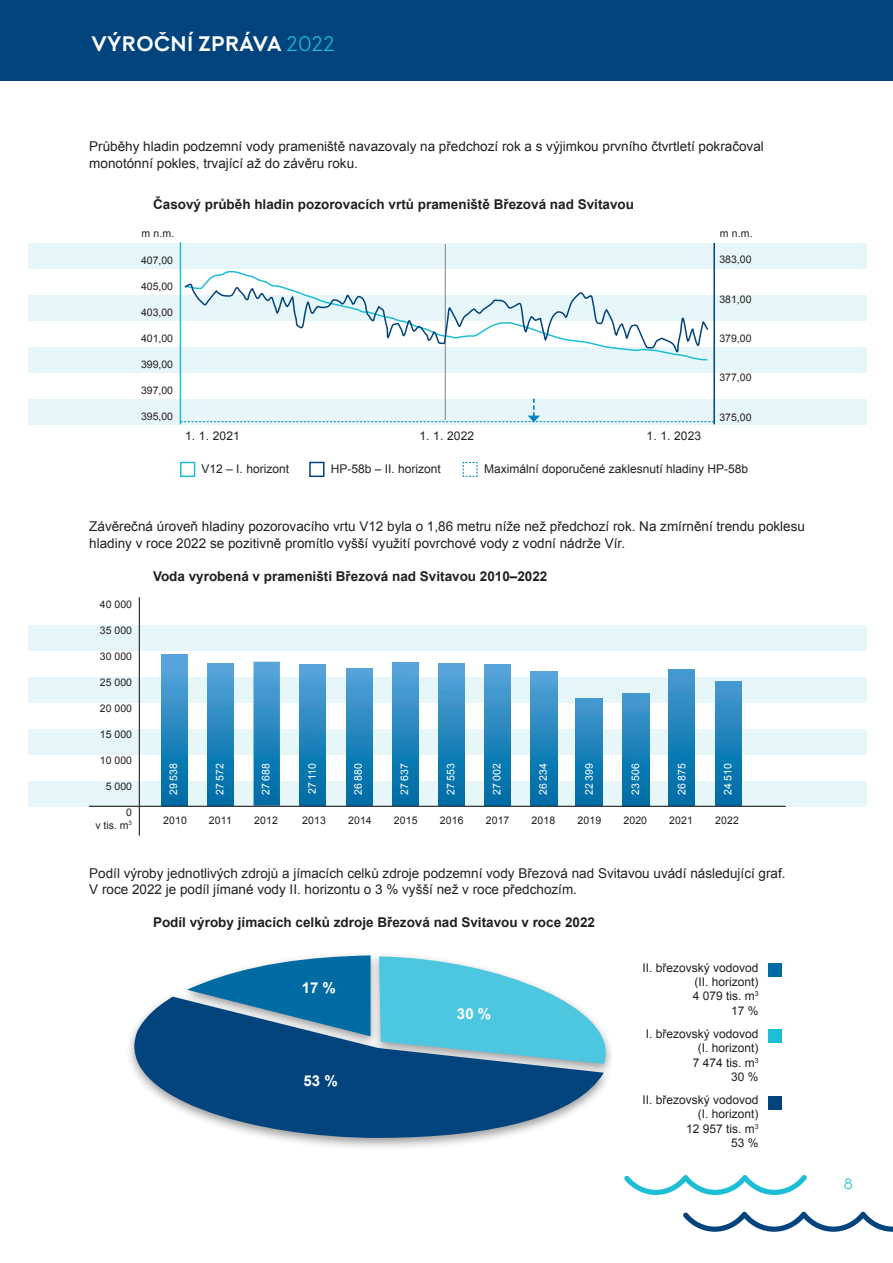
<style>
.page{position:relative;width:893px;height:1263px;background:#fff}
.page>*{position:absolute;margin:0;border:0;box-sizing:border-box;transform-origin:0 0}
.t1{font:500 21px "Graphit";letter-spacing:.02em;color:#fff}
.t2{font:700 15px "Arial";color:#fff}
.t3{font:300 15px "Graphit";color:#1cbed5}
.t4{font:13.5px/16.5px "Arial";color:#231f20}
.t5{font:700 13.5px "Arial";color:#231f20}
.t6{font:12px/14.4px "Arial";color:#231f20;text-align:right}
.t7{font:10.5px/12.6px "Arial";color:#231f20;text-align:right}
.t8{font:10.5px "Arial";color:#fff}
.s1{font-weight:300;color:#1cbed5}
</style>
<div class="page">
<div style="left:180px;top:462px;width:15px;height:15px;border:2px solid #1cbed5"></div>
<div style="left:309px;top:462px;width:15px;height:15px;border:2px solid #01437d"></div>
<svg style="left:462px;top:462px;width:16px;height:15px"></svg>
<div style="left:28px;top:399px;width:839px;height:26px;background:#e7f6f8"></div>
<div style="left:28px;top:347px;width:839px;height:26px;background:#e7f6f8"></div>
<div style="left:28px;top:295px;width:839px;height:26px;background:#e7f6f8"></div>
<div style="left:28px;top:243px;width:839px;height:26px;background:#e7f6f8"></div>
<hr style="left:180px;top:242px;width:1px;height:182px;background:#1cbed5">
<hr style="left:713px;top:243px;width:2px;height:181px;background:#01437d">
<hr style="left:445px;top:244px;width:1px;height:176px;background:#808285">
<svg style="left:180px;top:399px;width:534px;height:23px"></svg>
<div style="left:28px;top:625px;width:839px;height:26px;background:#e7f6f8"></div>
<div style="left:28px;top:781px;width:839px;height:26px;background:#e7f6f8"></div>
<div style="left:28px;top:729px;width:839px;height:26px;background:#e7f6f8"></div>
<div style="left:28px;top:677px;width:839px;height:26px;background:#e7f6f8"></div>
<hr style="left:139px;top:597px;width:1px;height:238px;background:#231f20">
<div style="left:161px;top:654px;width:27px;height:152px;background:linear-gradient(to bottom,#5da7de,#0069a2)"></div>
<div style="left:208px;top:663px;width:26px;height:143px;background:linear-gradient(to bottom,#57a4da,#0069a1)"></div>
<div style="left:253px;top:662px;width:27px;height:144px;background:linear-gradient(to bottom,#58a5db,#0069a2)"></div>
<div style="left:300px;top:664px;width:26px;height:141px;background:linear-gradient(to bottom,#57a4da,#0069a2)"></div>
<div style="left:346px;top:668px;width:27px;height:138px;background:linear-gradient(to bottom,#54a3d9,#0069a2)"></div>
<div style="left:392px;top:662px;width:27px;height:144px;background:linear-gradient(to bottom,#59a5db,#0069a2)"></div>
<div style="left:438px;top:663px;width:27px;height:143px;background:linear-gradient(to bottom,#58a5db,#0069a2)"></div>
<div style="left:484px;top:664px;width:27px;height:142px;background:linear-gradient(to bottom,#57a4da,#006aa2)"></div>
<div style="left:531px;top:671px;width:26px;height:135px;background:linear-gradient(to bottom,#56a3da,#0069a2)"></div>
<div style="left:576px;top:698px;width:26px;height:108px;background:linear-gradient(to bottom,#4599d0,#006ba3)"></div>
<div style="left:623px;top:694px;width:26px;height:113px;background:linear-gradient(to bottom,#4499d0,#006aa2)"></div>
<div style="left:125px;top:951px;width:490px;height:200px;background:#231f20;opacity:.45"></div>
<svg style="left:125px;top:997px;width:479px;height:141px;fill:#01437d"></svg>
<svg style="left:379px;top:956px;width:236px;height:108px"></svg>
<svg style="left:187px;top:955px;width:184px;height:81px"></svg>
<div style="left:768px;top:963px;width:14px;height:14px;background:#006ba3"></div>
<div style="left:768px;top:1029px;width:14px;height:13px;background:#1cbed5"></div>
<div style="left:768px;top:1096px;width:14px;height:13px;background:#01437d"></div>
<div style="left:668px;top:670px;width:27px;height:136px;background:linear-gradient(to bottom,#4498cf,#006aa3)"></div>
<div style="left:715px;top:682px;width:27px;height:124px;background:linear-gradient(to bottom,#4499cf,#006ba3)"></div>
<hr style="left:89px;top:806px;width:697px;height:1px;background:#231f20">
<div style="left:0;top:0;width:893px;height:81px;background:#01437d"></div>
<svg style="left:683px;top:1211px;width:210px;height:21px"></svg>
<svg style="left:624px;top:1175px;width:183px;height:20px"></svg>
<svg style="left:205px;top:270px;width:503px;height:92px"></svg>
<svg style="left:184px;top:283px;width:525px;height:71px"></svg>
<h1 class="t1" style="left:91px;top:30px;width:245px">VÝROČNÍ ZPRÁVA <span class="s1">2022</span></h1>
<p class="t4" style="left:89px;top:138px;width:676px">Průběhy hladin podzemní vody prameniště navazovaly na předchozí rok a s výjimkou prvního čtvrtletí pokračoval monotónní pokles, trvající až do závěru roku.</p>
<p class="t5" style="left:153px;top:196px;width:482px">Časový průběh hladin pozorovacích vrtů prameniště Březová nad Svitavou</p>
<p class="t7" style="left:142px;top:227px;width:34px">m n.m.</p>
<p class="t7" style="left:720px;top:227px;width:34px">m n.m.</p>
<p class="t7" style="left:141px;top:254px;width:34px">407,00</p>
<p class="t7" style="left:141px;top:280px;width:34px">405,00</p>
<p class="t7" style="left:141px;top:306px;width:34px">403,00</p>
<p class="t7" style="left:141px;top:332px;width:34px">401,00</p>
<p class="t7" style="left:141px;top:358px;width:34px">399,00</p>
<p class="t7" style="left:141px;top:384px;width:34px">397,00</p>
<p class="t7" style="left:141px;top:410px;width:34px">395,00</p>
<p class="t6" style="left:185px;top:429px;width:56px">1. 1. 2021</p>
<p class="t6" style="left:419px;top:429px;width:56px">1. 1. 2022</p>
<p class="t6" style="left:646px;top:429px;width:56px">1. 1. 2023</p>
<p class="t7" style="left:719px;top:253px;width:34px">383,00</p>
<p class="t7" style="left:719px;top:293px;width:34px">381,00</p>
<p class="t7" style="left:719px;top:332px;width:34px">379,00</p>
<p class="t7" style="left:719px;top:371px;width:34px">377,00</p>
<p class="t7" style="left:719px;top:411px;width:34px">375,00</p>
<p class="t6" style="left:202px;top:462px;width:89px">V12 – I. horizont</p>
<p class="t6" style="left:331px;top:462px;width:112px">HP-58b – II. horizont</p>
<p class="t6" style="left:484px;top:462px;width:266px">Maximální doporučené zaklesnutí hladiny HP-58b</p>
<p class="t4" style="left:89px;top:518px;width:717px">Závěrečná úroveň hladiny pozorovacího vrtu V12 byla o 1,86 metru níže než předchozí rok. Na zmírnění trendu poklesu hladiny v roce 2022 se pozitivně promítlo vyšší využití povrchové vody z vodní nádrže Vír.</p>
<p class="t5" style="left:153px;top:567px;width:396px">Voda vyrobená v prameništi Březová nad Svitavou 2010–2022</p>
<p class="t7" style="left:100px;top:598px;width:34px">40 000</p>
<p class="t7" style="left:100px;top:624px;width:34px">35 000</p>
<p class="t7" style="left:100px;top:650px;width:34px">30 000</p>
<p class="t7" style="left:100px;top:676px;width:34px">25 000</p>
<p class="t7" style="left:100px;top:702px;width:34px">20 000</p>
<p class="t7" style="left:100px;top:728px;width:34px">15 000</p>
<p class="t7" style="left:100px;top:754px;width:34px">10 000</p>
<p class="t7" style="left:106px;top:780px;width:28px">5 000</p>
<p class="t7" style="left:95px;top:806px;width:38px">0<br>v tis. m<sup>3</sup></p>
<p class="t7" style="left:163px;top:814px;width:25px">2010</p>
<p class="t7" style="left:209px;top:814px;width:24px">2011</p>
<p class="t7" style="left:254px;top:814px;width:25px">2012</p>
<p class="t7" style="left:302px;top:814px;width:25px">2013</p>
<p class="t7" style="left:348px;top:814px;width:25px">2014</p>
<p class="t7" style="left:394px;top:814px;width:25px">2015</p>
<p class="t7" style="left:440px;top:814px;width:25px">2016</p>
<p class="t7" style="left:486px;top:814px;width:25px">2017</p>
<p class="t7" style="left:532px;top:814px;width:25px">2018</p>
<p class="t7" style="left:577px;top:814px;width:25px">2019</p>
<p class="t7" style="left:623px;top:814px;width:25px">2020</p>
<p class="t7" style="left:669px;top:814px;width:25px">2021</p>
<p class="t7" style="left:715px;top:814px;width:25px">2022</p>
<p class="t8" style="left:167px;top:795px;width:34px;rotate:-90deg">29 538</p>
<p class="t8" style="left:213px;top:795px;width:34px;rotate:-90deg">27 572</p>
<p class="t8" style="left:259px;top:795px;width:34px;rotate:-90deg">27 688</p>
<p class="t8" style="left:305px;top:794px;width:33px;rotate:-90deg">27 110</p>
<p class="t8" style="left:351px;top:795px;width:34px;rotate:-90deg">26 880</p>
<p class="t8" style="left:398px;top:795px;width:34px;rotate:-90deg">27 637</p>
<p class="t8" style="left:444px;top:795px;width:34px;rotate:-90deg">27 553</p>
<p class="t8" style="left:490px;top:795px;width:34px;rotate:-90deg">27 002</p>
<p class="t8" style="left:536px;top:795px;width:34px;rotate:-90deg">26 234</p>
<p class="t8" style="left:582px;top:795px;width:34px;rotate:-90deg">22 399</p>
<p class="t8" style="left:629px;top:795px;width:34px;rotate:-90deg">23 506</p>
<p class="t8" style="left:675px;top:795px;width:34px;rotate:-90deg">26 875</p>
<p class="t8" style="left:721px;top:795px;width:34px;rotate:-90deg">24 510</p>
<p class="t4" style="left:89px;top:865px;width:698px">Podíl výroby jednotlivých zdrojů a jímacích celků zdroje podzemní vody Březová nad Svitavou uvádí následující graf.<br>V roce 2022 je podíl jímané vody II. horizontu o 3 % vyšší než v roce předchozím.</p>
<p class="t5" style="left:153px;top:914px;width:443px">Podíl výroby jímacích celků zdroje Březová nad Svitavou v roce 2022</p>
<p class="t2" style="left:302px;top:978px;width:36px">17 %</p>
<p class="t2" style="left:304px;top:1071px;width:36px">53 %</p>
<p class="t2" style="left:457px;top:1004px;width:36px">30 %</p>
<p class="t6" style="left:643px;top:960px;width:118px">II. březovský vodovod (II. horizont)<br>4 079 tis. m<sup>3<br></sup>17 %</p>
<p class="t6" style="left:646px;top:1026px;width:114px">I. březovský vodovod (I. horizont)<br>7 474 tis. m<sup>3<br></sup>30 %</p>
<p class="t6" style="left:643px;top:1092px;width:118px">II. březovský vodovod (I. horizont)<br>12 957 tis. m<sup>3<br></sup>53 %</p>
<p class="t3" style="left:844px;top:1174px;width:11px">8</p>
</div>
